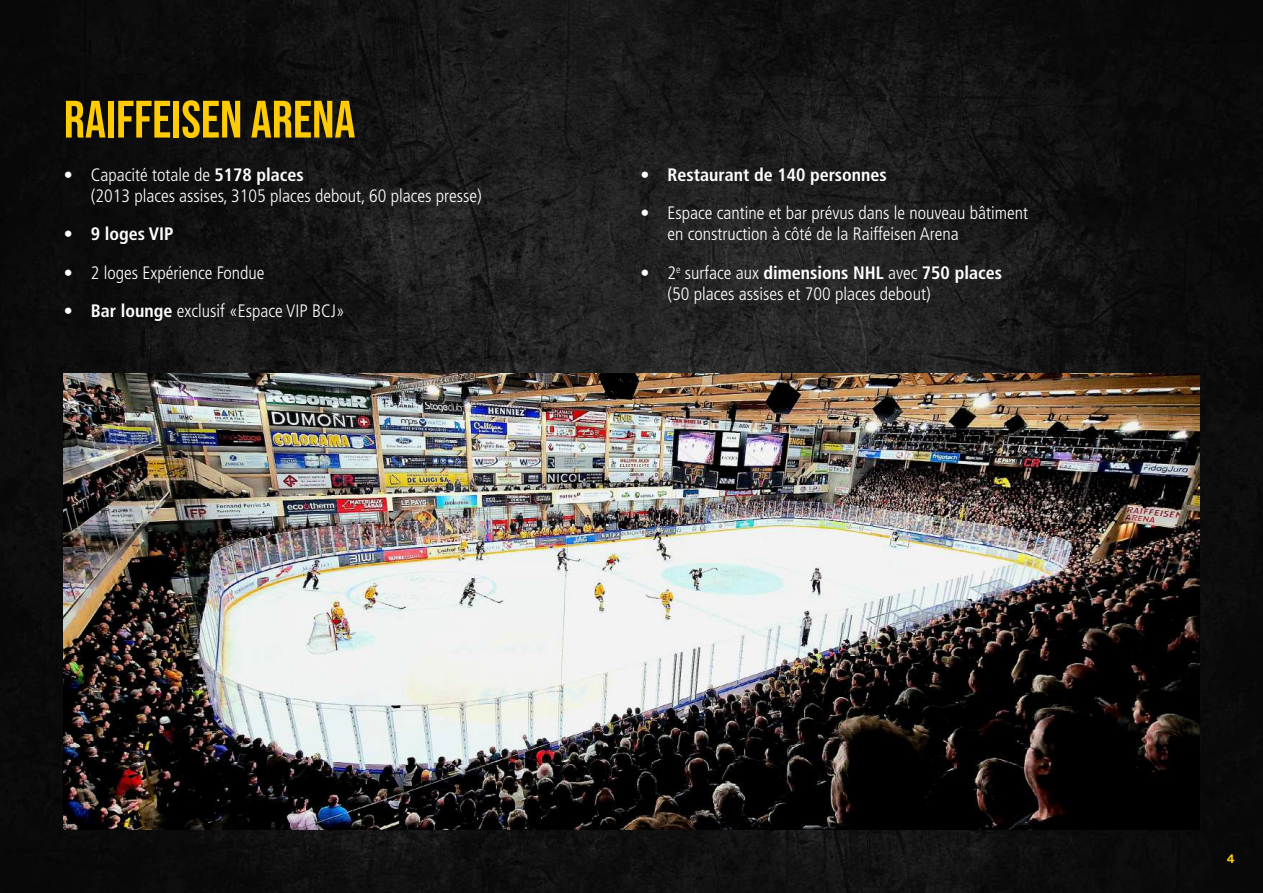
<style>
.page{position:relative;width:1263px;height:893px;background:#fff}
.page>*{position:absolute;margin:0;border:0;box-sizing:border-box;transform-origin:0 0}
.t1{font:52.5px "Bebas Neue";color:#fecb04}
.t2{font:300 condensed 18px/21.3px "Frutiger LT Std";color:#fff}
.t3{font:700 condensed 18px "Frutiger LT Std";color:#fff}
.t4{font:700 12px "Helvetica Now Text";color:#fecb04}
.s1{font-weight:700}
</style>
<div class="page">
<img style="left:0;top:0;width:1263px;height:893px">
<img style="left:64px;top:374px;width:1135px;height:455px">
<h1 class="t1" style="left:64px;top:90px;width:293px">RAIFFEISEN ARENA</h1>
<p class="t2" style="left:91px;top:164px;width:392px;text-indent:-27px">• Capacité totale de <span class="s1">5178 places<br></span>(2013 places assises, 3105 places debout, 60 places presse)</p>
<p class="t3" style="left:64px;top:223px;width:111px">• 9 loges VIP</p>
<p class="t2" style="left:64px;top:262px;width:202px">• 2 loges Expérience Fondue</p>
<p class="t2" style="left:64px;top:300px;width:282px"><span class="s1">• Bar lounge</span> exclusif «Espace VIP BCJ»</p>
<p class="t3" style="left:640px;top:164px;width:248px">• Restaurant de 140 personnes</p>
<p class="t2" style="left:667px;top:202px;width:362px;text-indent:-27px">• Espace cantine et bar prévus dans le nouveau bâtiment en construction à côté de la Raiffeisen Arena</p>
<p class="t2" style="left:667px;top:262px;width:336px;text-indent:-27px">• 2<sup>e</sup> surface aux <span class="s1">dimensions NHL</span> avec <span class="s1">750 places </span>(50 places assises et 700 places debout)</p>
<p class="t4" style="left:1227px;top:851px;width:9px">4</p>
</div>
